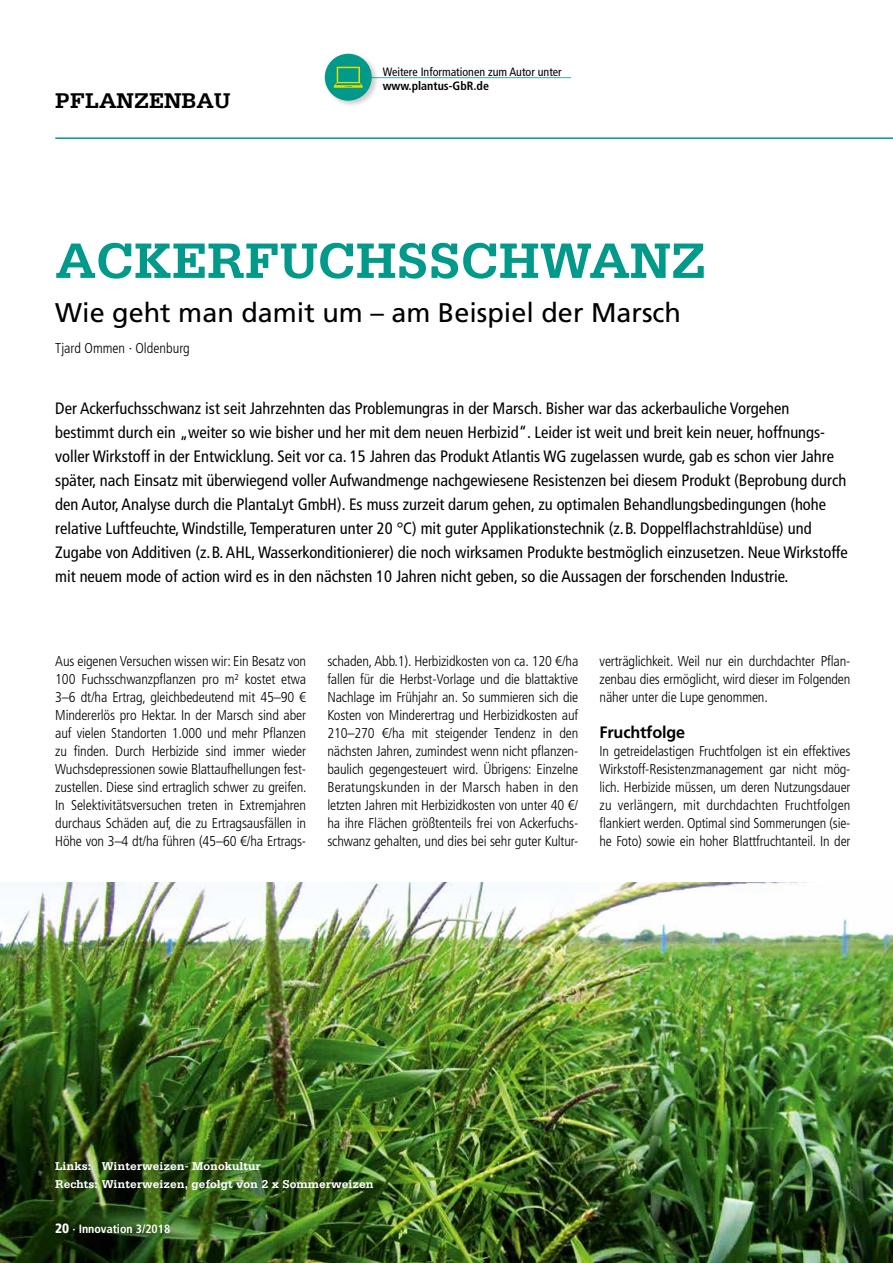
<style>
.page{position:relative;width:893px;height:1263px;background:#fff}
.page>*{position:absolute;margin:0;border:0;box-sizing:border-box;transform-origin:0 0}
.t1{font:700 52.5px "Serifa";color:#00998a}
.t2{font:27px "Frutiger";color:#000}
.t3{font:700 22.5px "Serifa";color:#000}
.t4{font:condensed 16.5px/24px "Frutiger";color:#000}
.t5{font:700 16.5px "Frutiger LT";letter-spacing:-.01em;color:#000}
.t6{font:300 condensed 14.25px/18px "Frutiger LT";letter-spacing:-.01em;color:#000;text-align:justify}
.t7{font:700 12px/18px "Serifa";color:#fff}
.t8{font:condensed 12px "Frutiger";color:#000}
.t9{font:700 condensed 12px "Frutiger LT";color:#fff}
.t10{font:700 condensed 12px "Frutiger";color:#000}
.s1{font-weight:900;font-size:13.5px}
</style>
<div class="page">
<img style="left:0;top:882px;width:893px;height:381px">
<hr style="left:344px;top:77px;width:227px;height:1px;background:#00998a">
<div style="left:323px;top:52px;width:56px;height:56px;background:#000;opacity:.2"></div>
<div style="left:325px;top:54px;width:47px;height:47px;background:#00998a;border-radius:50%"></div>
<svg style="left:334px;top:67px;width:29px;height:21px"></svg>
<hr style="left:55px;top:137px;width:838px;height:2px;background:#00998a">
<h3 class="t3" style="left:55px;top:87px;width:32px">Pflanzenbau</h3>
<p class="t8" style="left:383px;top:64px;width:181px">Weitere Informationen zum Autor unter</p>
<p class="t10" style="left:383px;top:79px;width:108px">www.plantus-GbR.de</p>
<h1 class="t1" style="left:55px;top:230px;width:652px">ACKERFUCHSSCHWANZ</h1>
<h2 class="t2" style="left:55px;top:297px;width:627px">Wie geht man damit um – am Beispiel der Marsch</h2>
<p class="t6" style="left:55px;top:339px;width:136px">Tjard Ommen ∙ Oldenburg</p>
<p class="t4" style="left:55px;top:396px;width:794px">Der Ackerfuchsschwanz ist seit Jahrzehnten das Problemungras in der Marsch. Bisher war das ackerbauliche Vorgehen bestimmt durch ein „weiter so wie bisher und her mit dem neuen Herbizid“. Leider ist weit und breit kein neuer, hoffnungs&shy;voller Wirkstoff in der Entwicklung. Seit vor ca. 15 Jahren das Produkt Atlantis WG zugelassen wurde, gab es schon vier Jahre später, nach Einsatz mit überwiegend voller Aufwandmenge nachgewiesene Resistenzen bei diesem Produkt (Beprobung durch den Autor, Analyse durch die PlantaLyt GmbH). Es muss zurzeit darum gehen, zu optimalen Behandlungsbedingungen (hohe relative Luftfeuchte, Windstille, Temperaturen unter 20 °C) mit guter Applikationstechnik (z.B. Doppelflachstrahldüse) und Zugabe von Additiven (z.B. AHL, Wasserkonditionierer) die noch wirksamen Produkte bestmöglich einzusetzen. Neue Wirkstoffe mit neuem mode of action wird es in den nächsten 10 Jahren nicht geben, so die Aussagen der forschenden Industrie.</p>
<p class="t6" style="left:55px;top:652px;width:253px">Aus eigenen Versuchen wissen wir: Ein Besatz von 100 Fuchsschwanzpflanzen pro m² kostet etwa 3–6 dt/ha Ertrag, gleichbedeutend mit 45–90 € Mindererlös pro Hektar. In der Marsch sind aber auf vielen Standorten 1.000 und mehr Pflanzen zu finden. Durch Herbizide sind immer wieder Wuchsdepressionen sowie Blattaufhellungen fest&shy;zustellen. Diese sind ertraglich schwer zu greifen.<br>In Selektivitätsversuchen treten in Extremjahren durchaus Schäden auf, die zu Ertragsausfällen in Höhe von 3–4 dt/ha führen (45–60 €/ha Ertrags-</p>
<p class="t6" style="left:327px;top:652px;width:252px">schaden, Abb.1). Herbizidkosten von ca. 120 €/ha fallen für die Herbst-Vorlage und die blattaktive Nachlage im Frühjahr an. So summieren sich die Kosten von Minderertrag und Herbizidkosten auf 210–270 €/ha mit steigender Tendenz in den nächsten Jahren, zumindest wenn nicht pflanzen&shy;baulich gegengesteuert wird. Übrigens: Einzelne Beratungskunden in der Marsch haben in den letzten Jahren mit Herbizidkosten von unter 40 €/ ha ihre Flächen größtenteils frei von Ackerfuchs&shy;schwanz gehalten, und dies bei sehr guter Kultur-</p>
<p class="t6" style="left:600px;top:652px;width:252px">verträglichkeit. Weil nur ein durchdachter Pflan&shy;zenbau dies ermöglicht, wird dieser im Folgenden näher unter die Lupe genommen.</p>
<p class="t5" style="left:600px;top:723px;width:87px">Fruchtfolge</p>
<p class="t6" style="left:600px;top:742px;width:252px">In getreidelastigen Fruchtfolgen ist ein effektives Wirkstoff-Resistenzmanagement gar nicht mög&shy;lich. Herbizide müssen, um deren Nutzungsdauer zu verlängern, mit durchdachten Fruchtfolgen flankiert werden. Optimal sind Sommerungen (sie&shy;he Foto) sowie ein hoher Blattfruchtanteil. In der</p>
<p class="t7" style="left:55px;top:1157px;width:320px">Links: Winterweizen- Monokultur<br>Rechts: Winterweizen, gefolgt von 2 x Sommerweizen</p>
<p class="t9" style="left:55px;top:1222px;width:117px"><span class="s1">20</span> · Innovation 3/2018</p>
</div>
